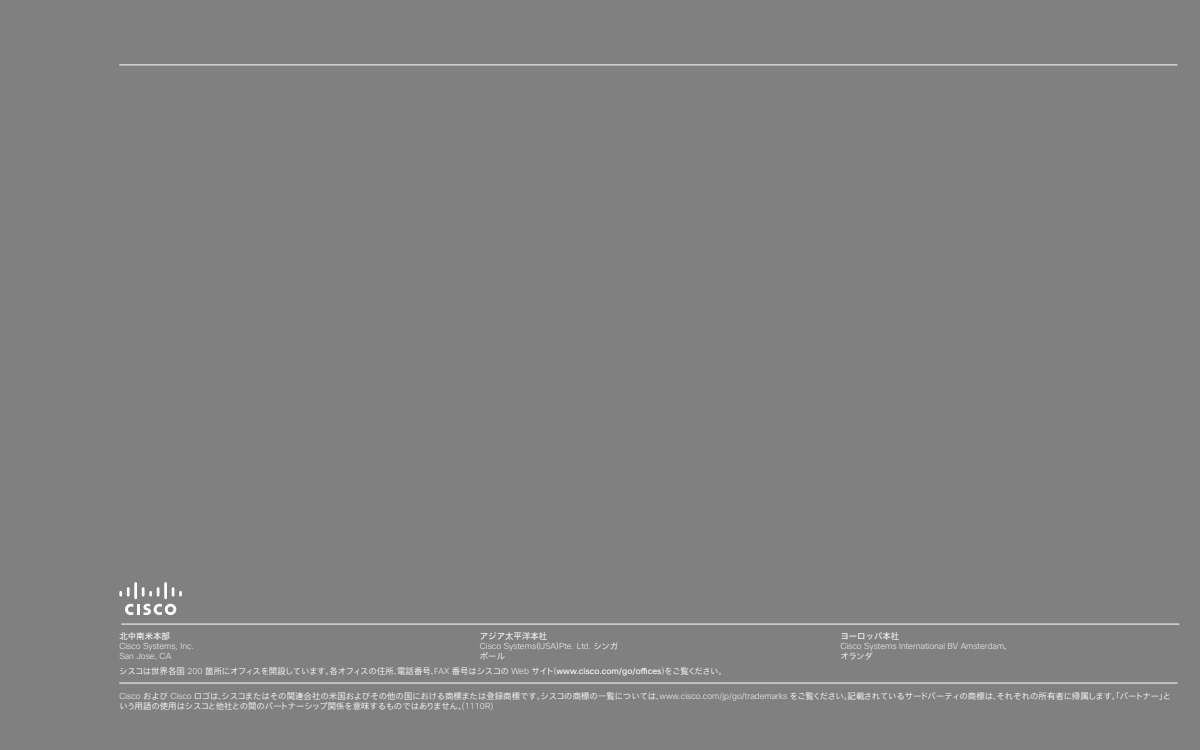
<style>
.page{position:relative;width:1200px;height:750px;background:#808080}
.page>*{position:absolute;margin:0;border:0;box-sizing:border-box;transform-origin:0 0}
.t1{font:8.44px/10.4px "Cisco Sans JPN Light";letter-spacing:-.02em;color:#fff}
.t2{font:200 8.44px/10.4px "Cisco Sans";color:#fff}
.t3{font:8.44px "Cisco Sans JPN";color:#fff}
.s1{font-family:"Cisco Sans JPN Light";font-weight:400}
.s2{font-family:"Cisco Sans";font-weight:200}
.s3{font-family:"Cisco Sans"}
</style>
<div class="page">
<hr style="left:121px;top:624px;width:1058px;height:1px;background:#fff">
<hr style="left:119px;top:65px;width:1059px;height:1px;background:#fff">
<hr style="left:119px;top:683px;width:1059px;height:1px;background:#fff">
<svg style="left:125px;top:604px;width:51px;height:11px"></svg>
<svg style="left:119px;top:587px;width:11px;height:10px"></svg>
<hr style="left:134px;top:582px;width:3px;height:17px;background:#fff">
<svg style="left:142px;top:587px;width:17px;height:10px"></svg>
<hr style="left:164px;top:582px;width:3px;height:17px;background:#fff">
<svg style="left:172px;top:587px;width:10px;height:10px"></svg>
<p class="t3" style="left:119px;top:630px;width:52px">北中南米本部</p>
<p class="t2" style="left:119px;top:641px;width:76px">Cisco Systems, Inc.<br>San Jose, CA</p>
<p class="t3" style="left:480px;top:630px;width:69px">アジア太平洋本社</p>
<p class="t2" style="left:480px;top:641px;width:140px">Cisco Systems<span class="s1">（</span>USA<span class="s1">）</span>Pte. Ltd. <span class="s1">シンガ</span></p>
<p class="t1" style="left:480px;top:652px;width:27px">ポール</p>
<p class="t3" style="left:840px;top:630px;width:61px">ヨーロッパ本社</p>
<p class="t2" style="left:840px;top:641px;width:173px">Cisco Systems International BV Amsterdam<span class="s1">、</span></p>
<p class="t1" style="left:840px;top:652px;width:34px">オランダ</p>
<p class="t1" style="left:119px;top:667px;width:609px">シスコは世界各国 <span class="s2">200</span> 箇所にオフィスを開設しています。各オフィスの住所、電話番号、<span class="s2">FAX</span> 番号はシスコの <span class="s2">Web</span> サイト（<span class="s3">www.cisco.com/go/offices</span>）をご覧ください。</p>
<p class="t1" style="left:119px;top:691px;width:1053px"><span class="s2">Cisco</span> および <span class="s2">Cisco</span> ロゴは、シスコまたはその関連会社の米国およびその他の国における商標または登録商標です。シスコの商標の一覧については、<span class="s2">www.cisco.com/jp/go/trademarks</span> をご覧ください。記載されているサードパーティの商標は、それぞれの所有者に帰属します。「パートナー」という用語の使用はシスコと他社との間のパートナーシップ関係を意味するものではありません。<span class="s2">(1110R)</span></p>
</div>
